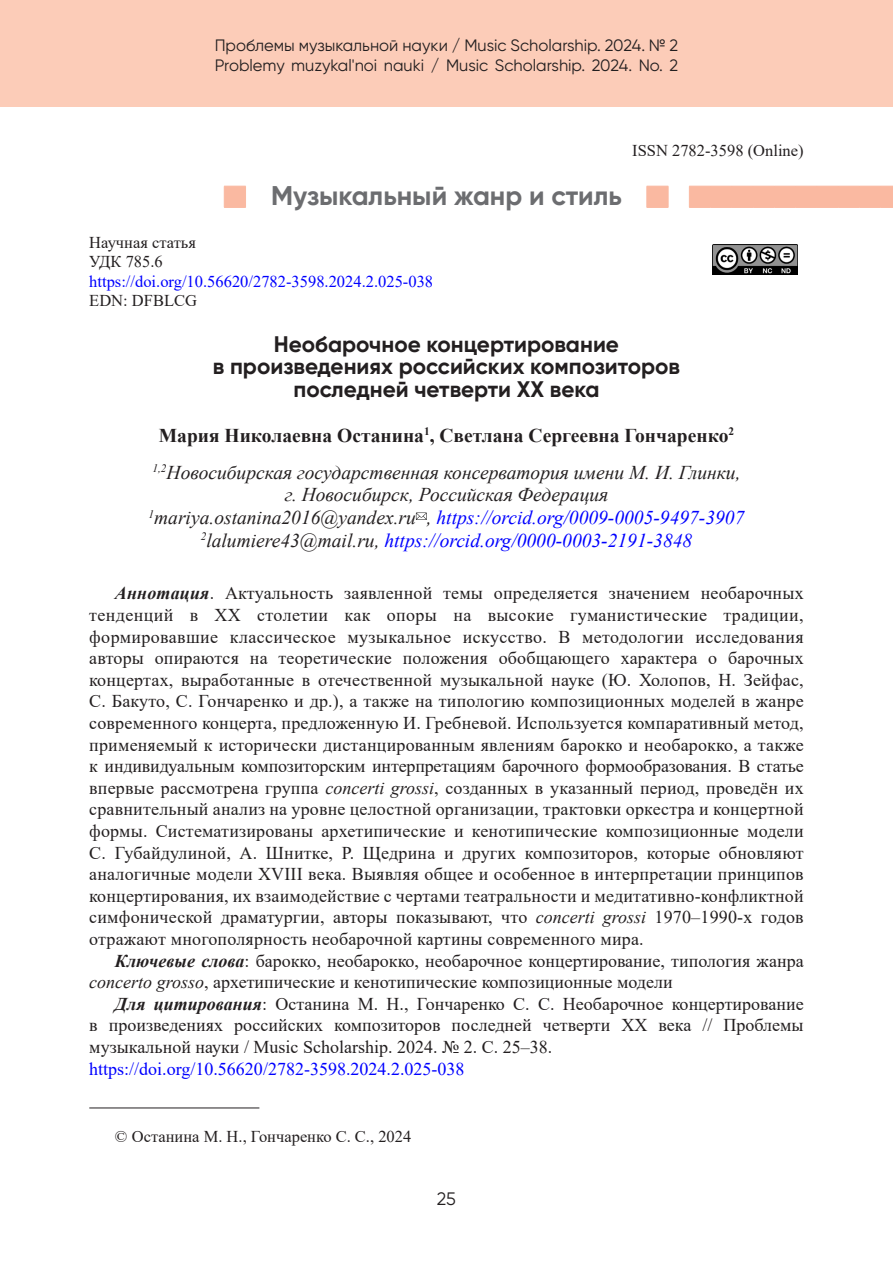
<style>
.page{position:relative;width:893px;height:1263px;background:#fff}
.page>*{position:absolute;margin:0;border:0;box-sizing:border-box;transform-origin:0 0}
.Рубрика{font:700 27px "Gilroy";color:#6c6d70}
.Заголовок{font:700 22.5px "Gilroy";color:#231f20}
.Академия{font:italic 19.5px "Times New Roman";color:#00f}
.Академия-2{font:italic 19.5px "Times New Roman";color:#231f20}
.Автор{font:700 19.5px "Times New Roman";color:#231f20}
.Литература{font:18px/21.6px "Times New Roman";color:#231f20;text-align:justify}
.Литература_DOI{font:18px "Times New Roman";color:#00f}
.t1{font:18px "Gilroy";color:#231f20}
.t2{font:16.5px/19.5px "Gilroy";color:#231f20}
.Удк{font:16.5px "Times New Roman";color:#231f20}
.Удк-2{font:16.5px "Times New Roman";color:#00f}
.Примечание{font:16.5px "Times New Roman";color:#231f20}
.s1{color:#231f20}
.s2{font-weight:700;font-style:italic}
.s3{font-style:italic}
</style>
<div class="page">
<div style="left:0;top:0;width:893px;height:107px;background:#fcccb8"></div>
<svg style="left:224px;top:186px;width:669px;height:22px"></svg>
<img style="left:713px;top:245px;width:85px;height:30px">
<svg style="left:416px;top:513px;width:11px;height:7px"></svg>
<hr style="left:89px;top:1108px;width:170px;height:1px;background:#231f20">
<p class="t2" style="left:215px;top:36px;width:465px">Проблемы музыкальной науки / Music Scholarship. 2024. № 2<br>Problemy muzykal'noi nauki / Music Scholarship. 2024. No. 2</p>
<p class="Рубрика" style="left:271px;top:179px;width:352px">Музыкальный жанр и стиль</p>
<p class="Удк" style="left:632px;top:139px;width:173px">ISSN 2782-3598 (Online)</p>
<p class="Удк" style="left:89px;top:231px;width:108px">Научная статья</p>
<p class="Удк" style="left:89px;top:250px;width:75px">УДК 785.6</p>
<p class="Удк-2" style="left:89px;top:270px;width:345px">https://doi.org/10.56620/2782-3598.2024.2.025-038</p>
<p class="Удк" style="left:89px;top:289px;width:109px">EDN: DFBLCG</p>
<p class="Заголовок" style="left:274px;top:330px;width:347px">Необарочное концертирование</p>
<p class="Заголовок" style="left:213px;top:352px;width:469px">в произведениях российских композиторов</p>
<p class="Заголовок" style="left:293px;top:375px;width:308px">последней четверти XX века</p>
<p class="Автор" style="left:159px;top:421px;width:577px">Мария Николаевна Останина<sup>1</sup>, Светлана Сергеевна Гончаренко<sup>2</sup></p>
<p class="Академия-2" style="left:152px;top:458px;width:590px"><sup>1,2</sup>Новосибирская государственная консерватория имени М. И. Глинки,</p>
<p class="Академия-2" style="left:285px;top:481px;width:325px">г. Новосибирск, Российская Федерация</p>
<p class="Академия" style="left:149px;top:504px;width:597px"><sup>1</sup><span class="s1">mariya.ostanina2016@yandex.ru ,</span> https://orcid.org/0009-0005-9497-3907</p>
<p class="Академия" style="left:201px;top:527px;width:493px"><sup>2</sup><span class="s1">lalumiere43@mail.ru,</span> https://orcid.org/0000-0003-2191-3848</p>
<p class="Литература" style="left:89px;top:582px;width:716px;text-indent:26px"><span class="s2">Аннотация</span>. Актуальность заявленной темы определяется значением необарочных тенденций в XX столетии как опоры на высокие гуманистические традиции, формировавшие классическое музыкальное искусство. В методологии исследования авторы опираются на теоретические положения обобщающего характера о барочных концертах, выработанные в отечественной музыкальной науке (Ю. Холопов, Н. Зейфас, С. Бакуто, С. Гончаренко и др.), а также на типологию композиционных моделей в жанре современного концерта, предложенную И. Гребневой. Используется компаративный метод, применяемый к исторически дистанцированным явлениям барокко и необарокко, а также к индивидуальным композиторским интерпретациям барочного формообразования. В статье впервые рассмотрена группа <span class="s3">concerti grossi</span>, созданных в указанный период, проведён их сравнительный анализ на уровне целостной организации, трактовки оркестра и концертной формы. Систематизированы архетипические и кенотипические композиционные модели С. Губайдулиной, А. Шнитке, Р. Щедрина и других композиторов, которые обновляют аналогичные модели XVIII века. Выявляя общее и особенное в интерпретации принципов концертирования, их взаимодействие с чертами театральности и медитативно-конфликтной симфонической драматургии, авторы показывают, что <span class="s3">concerti grossi</span> 1970–1990-х годов отражают многополярность необарочной картины современного мира.</p>
<p class="Литература" style="left:89px;top:949px;width:716px;text-indent:26px"><span class="s2">Ключевые слова</span>: барокко, необарокко, необарочное концертирование, типология жанра <span class="s3">concerto grosso</span>, архетипические и кенотипические композиционные модели</p>
<p class="Литература" style="left:89px;top:992px;width:716px;text-indent:26px"><span class="s2">Для цитирования</span>: Останина М. Н., Гончаренко С. С. Необарочное концертирование в произведениях российских композиторов последней четверти XX века // Проблемы музыкальной науки / Music Scholarship. 2024. № 2. С. 25–38.</p>
<p class="Литература_DOI" style="left:89px;top:1056px;width:377px">https://doi.org/10.56620/2782-3598.2024.2.025-038</p>
<p class="Примечание" style="left:115px;top:1124px;width:298px">© Останина М. Н., Гончаренко С. С., 2024</p>
<p class="t1" style="left:437px;top:1188px;width:21px">25</p>
</div>
